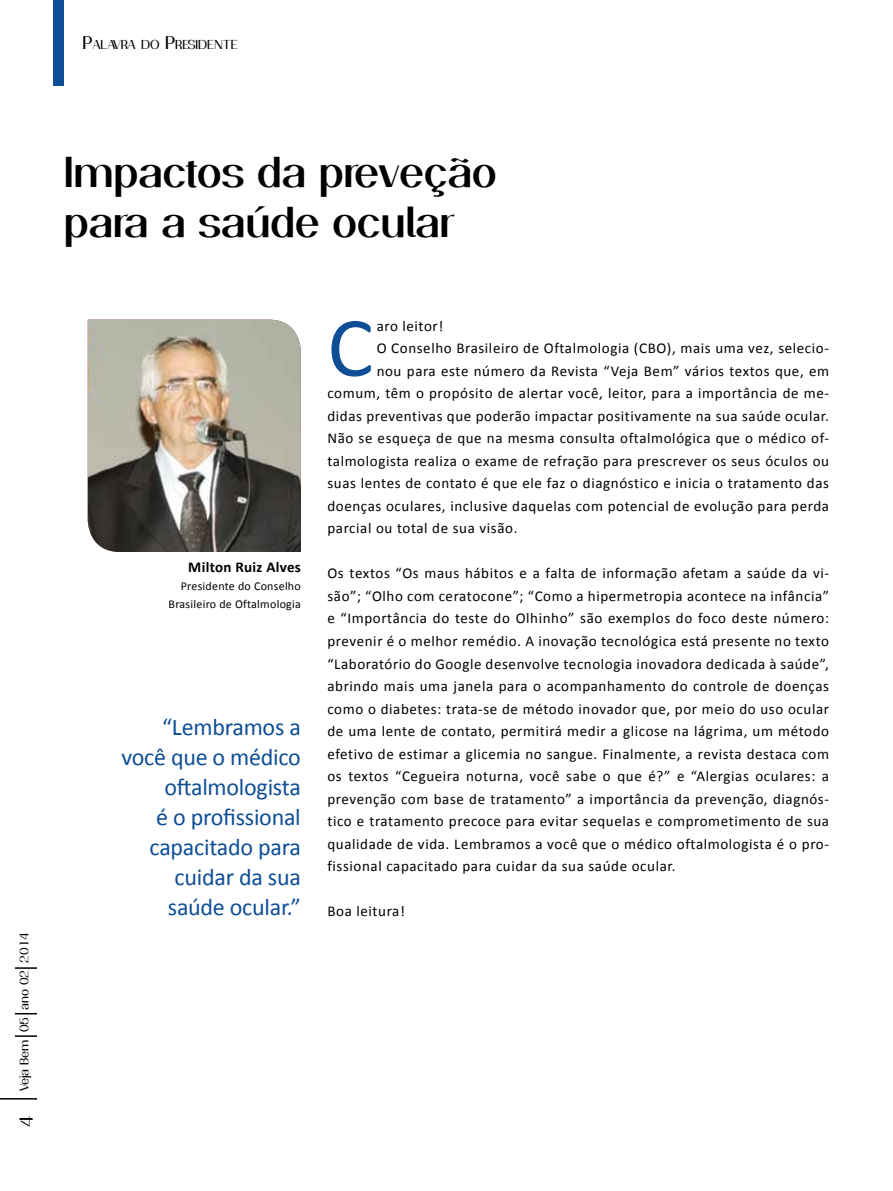
<style>
.page{position:relative;width:893px;height:1191px;background:#fff}
.page>*{position:absolute;margin:0;border:0;box-sizing:border-box;transform-origin:0 0}
.t1{font:85.95px "Calibri";color:#0e4e96}
.t2{font:600 42px/50.4px "Passion Sans P Dai";letter-spacing:-.01em;color:#000}
.t3{font:24px/30px "Calibri";letter-spacing:-.01em;color:#0e4e96;text-align:right}
.t4{font:18px "Passion Sans P Dag";color:#000}
.t5{font:15px/22.5px "Calibri";letter-spacing:.04em;color:#000;text-align:justify}
.t6{font:700 15px "Calibri";letter-spacing:.02em;color:#000}
.t7{font:12.6px "Passion Sans P Dag";color:#000}
.t8{font:12px/18px "Calibri";letter-spacing:.02em;color:#000;text-align:right}
.t9{font:12px "Passion Sans P Dag";color:#000}
.s1{font-size:18px}
</style>
<div class="page">
<hr style="left:0;top:1098px;width:37px;height:1px;background:#000">
<hr style="left:15px;top:1035px;width:22px;height:2px;background:#000">
<svg style="left:15px;top:1013px;width:22px;height:1px"></svg>
<svg style="left:15px;top:967px;width:22px;height:1px"></svg>
<div style="left:53px;top:0;width:11px;height:85px;background:#0e4e96"></div>
<img style="left:88px;top:320px;width:213px;height:232px">
<p class="t7" style="left:82px;top:37px;width:157px"><span class="s1">P</span>ALAVRA DO <span class="s1">P</span>RESIDENTE</p>
<p class="t9" style="left:17px;top:1091px;width:161px;rotate:-90deg">Veja Bem 05 ano 02 2014</p>
<p class="t4" style="left:16px;top:1127px;width:13px;rotate:-90deg">4</p>
<h2 class="t2" style="left:64px;top:146px;width:435px">Impactos da preveção para a saúde ocular</h2>
<p class="t6" style="left:188px;top:557px;width:114px">Milton Ruiz Alves</p>
<p class="t8" style="left:169px;top:577px;width:134px">Presidente do Conselho<br>Brasileiro de Oftalmologia</p>
<h3 class="t3" style="left:121px;top:712px;width:181px">“Lembramos a você que o médico oftalmologista<br>é o profissional capacitado para cuidar da sua saúde ocular.”</h3>
<h1 class="t1" style="left:327px;top:293px;width:47px">C</h1>
<p class="t5" style="left:377px;top:315px;width:68px">aro leitor!</p>
<p class="t5" style="left:377px;top:337px;width:454px">O Conselho Brasileiro de Oftalmologia (CBO), mais uma vez, selecio-</p>
<p class="t5" style="left:377px;top:360px;width:454px">nou para este número da Revista “Veja Bem” vários textos que, em</p>
<p class="t5" style="left:327px;top:382px;width:503px">comum, têm o propósito de alertar você, leitor, para a importância de me-</p>
<p class="t5" style="left:327px;top:405px;width:503px">didas preventivas que poderão impactar positivamente na sua saúde ocular.</p>
<p class="t5" style="left:327px;top:427px;width:503px">Não se esqueça de que na mesma consulta oftalmológica que o médico of-</p>
<p class="t5" style="left:327px;top:450px;width:503px">talmologista realiza o exame de refração para prescrever os seus óculos ou</p>
<p class="t5" style="left:327px;top:472px;width:503px">suas lentes de contato é que ele faz o diagnóstico e inicia o tratamento das</p>
<p class="t5" style="left:327px;top:495px;width:503px">doenças oculares, inclusive daquelas com potencial de evolução para perda</p>
<p class="t5" style="left:327px;top:517px;width:192px">parcial ou total de sua visão.</p>
<p class="t5" style="left:327px;top:562px;width:503px">Os textos “Os maus hábitos e a falta de informação afetam a saúde da vi&shy;são”; “Olho com ceratocone”; “Como a hipermetropia acontece na infância” e “Importância do teste do Olhinho” são exemplos do foco deste número: prevenir é o melhor remédio. A inovação tecnológica está presente no texto “Laboratório do Google desenvolve tecnologia inovadora dedicada à saúde”, abrindo mais uma janela para o acompanhamento do controle de doenças como o diabetes: trata-se de método inovador que, por meio do uso ocular de uma lente de contato, permitirá medir a glicose na lágrima, um método efetivo de estimar a glicemia no sangue. Finalmente, a revista destaca com os textos “Cegueira noturna, você sabe o que é?” e “Alergias oculares: a prevenção com base de tratamento” a importância da prevenção, diagnós&shy;tico e tratamento precoce para evitar sequelas e comprometimento de sua qualidade de vida. Lembramos a você que o médico oftalmologista é o pro&shy;fissional capacitado para cuidar da sua saúde ocular.</p>
<p class="t5" style="left:327px;top:900px;width:79px">Boa leitura!</p>
</div>
